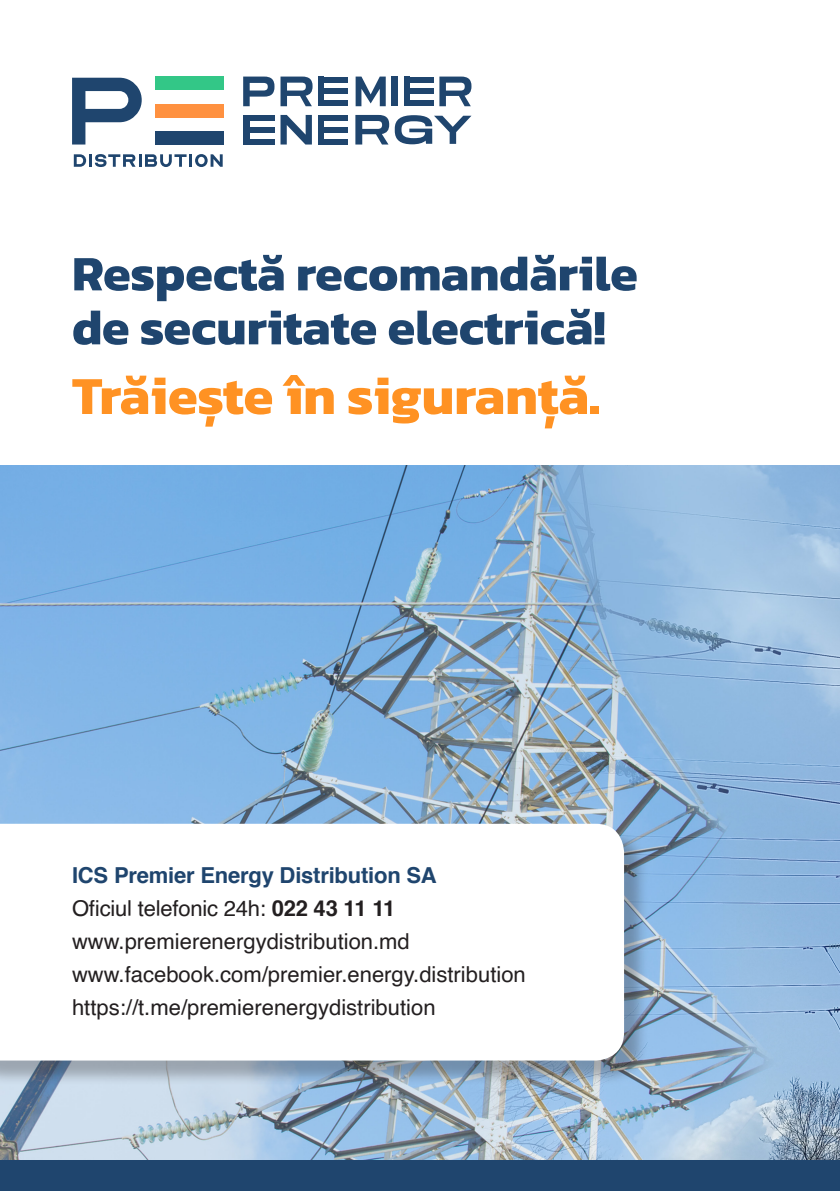
<style>
.page{position:relative;width:840px;height:1191px;background:#fff}
.page>*{position:absolute;margin:0;border:0;box-sizing:border-box;transform-origin:0 0}
.t1{font:700 54px "Kanit";color:#ff9223}
.t2{font:700 50px/54px "Kanit";color:#1f456e}
.t3{font:22px/33px "Helvetica";color:#231f20}
.s1{font-weight:700;color:#1f456e}
.s2{font-weight:700}
</style>
<div class="page">
<img style="left:0;top:465px;width:839px;height:695px">
<div style="left:0;top:826px;width:648px;height:259px;background:#231f20;opacity:.3"></div>
<svg style="left:0;top:823px;width:623px;height:237px"></svg>
<svg style="left:72px;top:78px;width:70px;height:66px"></svg>
<div style="left:155px;top:77px;width:68px;height:13px;background:#33c787"></div>
<div style="left:155px;top:104px;width:68px;height:13px;background:#ff9140"></div>
<div style="left:155px;top:131px;width:68px;height:13px;background:#1f456e"></div>
<svg style="left:280px;top:115px;width:32px;height:29px"></svg>
<svg style="left:355px;top:115px;width:116px;height:29px"></svg>
<div style="left:243px;top:115px;width:31px;height:6px;background:#1f456e"></div>
<div style="left:243px;top:127px;width:31px;height:6px;background:#1f456e"></div>
<div style="left:243px;top:139px;width:31px;height:5px;background:#1f456e"></div>
<div style="left:243px;top:115px;width:6px;height:29px;background:#1f456e"></div>
<div style="left:318px;top:115px;width:30px;height:6px;background:#1f456e"></div>
<div style="left:318px;top:127px;width:30px;height:6px;background:#1f456e"></div>
<div style="left:318px;top:139px;width:30px;height:5px;background:#1f456e"></div>
<div style="left:318px;top:115px;width:6px;height:29px;background:#1f456e"></div>
<div style="left:318px;top:77px;width:30px;height:5px;background:#1f456e"></div>
<div style="left:318px;top:88px;width:30px;height:6px;background:#1f456e"></div>
<div style="left:318px;top:100px;width:30px;height:6px;background:#1f456e"></div>
<div style="left:318px;top:77px;width:6px;height:29px;background:#1f456e"></div>
<div style="left:403px;top:77px;width:30px;height:5px;background:#1f456e"></div>
<div style="left:403px;top:88px;width:30px;height:6px;background:#1f456e"></div>
<div style="left:403px;top:100px;width:30px;height:6px;background:#1f456e"></div>
<div style="left:403px;top:77px;width:6px;height:29px;background:#1f456e"></div>
<svg style="left:243px;top:77px;width:31px;height:29px"></svg>
<svg style="left:280px;top:77px;width:32px;height:29px"></svg>
<div style="left:391px;top:77px;width:7px;height:29px;background:#1f456e"></div>
<svg style="left:355px;top:77px;width:30px;height:29px"></svg>
<svg style="left:439px;top:77px;width:32px;height:29px"></svg>
<svg style="left:74px;top:154px;width:148px;height:13px"></svg>
<div style="left:0;top:1160px;width:839px;height:31px;background:#1f456e"></div>
<h2 class="t2" style="left:72px;top:245px;width:567px">Respectă recomandările de securitate electrică!</h2>
<h1 class="t1" style="left:72px;top:354px;width:529px">Trăiește în siguranță.</h1>
<p class="t3" style="left:72px;top:860px;width:455px"><span class="s1">ICS Premier Energy Distribution SA<br></span>Oficiul telefonic 24h: <span class="s2">022 43 11 11 </span>www.premierenergydistribution.md www.facebook.com/premier.energy.distribution https://t.me/premierenergydistribution</p>
</div>
